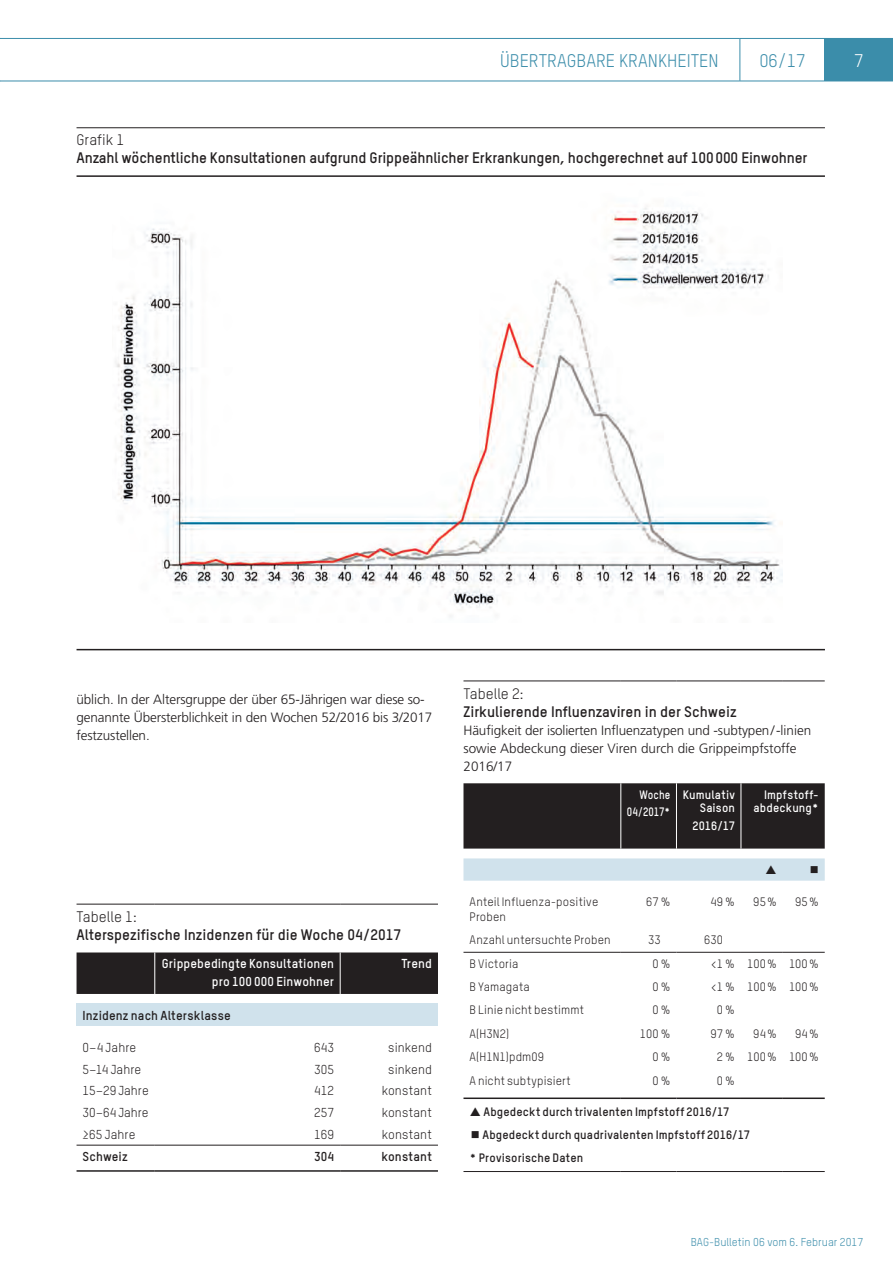
<style>
.page{position:relative;width:893px;height:1263px;background:#fff}
.page>*{position:absolute;margin:0;border:0;box-sizing:border-box;transform-origin:0 0}
.t1{font:18px "TSTAR";color:#3b8daa}
.t2{font:18px "TSTAR";color:#fff}
.t3{font:700 15px "TSTAR";letter-spacing:-.01em;color:#231f20}
.t4{font:15px "TSTAR";color:#231f20}
.t5{font:300 13.5px/18px "Frutiger";letter-spacing:-.01em;color:#231f20}
.t6{font:12.75px "TSTAR";letter-spacing:.01em;color:#231f20}
.t7{font:700 12.75px/17.7px "TSTAR";letter-spacing:.01em;color:#fff;text-align:right}
.t8{font:700 12.75px "TSTAR";letter-spacing:.01em;color:#231f20}
.t9{font:12px/15px "TSTAR";letter-spacing:.015em;color:#231f20}
.t10{font:700 12px/23.1px "TSTAR";letter-spacing:.015em;color:#231f20}
.t11{font:700 12px/13.5px "TSTAR";letter-spacing:.01em;color:#fff;text-align:right}
.t12{font:700 12px/17.7px "TSTAR";letter-spacing:.01em;color:#fff;text-align:right;scale:.88 1}
.t13{font:12px "Wingdings";color:#231f20}
.t14{font:11.25px "TSTAR";color:#3b8daa}
.s1{color:#fff}
</style>
<div class="page">
<div style="left:825px;top:38px;width:68px;height:43px;background:#3b8daa"></div>
<hr style="left:0;top:38px;width:740px;height:1px;background:#3b8daa">
<hr style="left:740px;top:38px;width:85px;height:1px;background:#3b8daa">
<hr style="left:740px;top:39px;width:1px;height:42px;background:#3b8daa">
<hr style="left:0;top:81px;width:740px;height:1px;background:#3b8daa">
<hr style="left:740px;top:81px;width:85px;height:1px;background:#3b8daa">
<hr style="left:825px;top:81px;width:68px;height:1px;background:#3b8daa">
<hr style="left:77px;top:127px;width:748px;height:1px;background:#231f20">
<hr style="left:77px;top:175px;width:748px;height:2px;background:#231f20">
<hr style="left:77px;top:649px;width:748px;height:1px;background:#231f20">
<img style="left:115px;top:207px;width:668px;height:410px">
<div style="left:77px;top:952px;width:361px;height:42px;background:#231f20"></div>
<div style="left:77px;top:1004px;width:361px;height:22px;background:#d0e2ec"></div>
<svg style="left:77px;top:1144px;width:361px;height:1px"></svg>
<hr style="left:77px;top:1145px;width:78px;height:1px;background:#231f20">
<hr style="left:155px;top:1145px;width:185px;height:1px;background:#231f20">
<hr style="left:340px;top:1145px;width:98px;height:1px;background:#231f20">
<hr style="left:155px;top:952px;width:1px;height:42px;background:#fff">
<hr style="left:340px;top:952px;width:1px;height:42px;background:#fff">
<hr style="left:77px;top:1170px;width:78px;height:2px;background:#231f20">
<hr style="left:155px;top:1170px;width:185px;height:2px;background:#231f20">
<hr style="left:340px;top:1170px;width:98px;height:2px;background:#231f20">
<hr style="left:77px;top:904px;width:78px;height:1px;background:#231f20">
<hr style="left:155px;top:904px;width:185px;height:1px;background:#231f20">
<hr style="left:340px;top:904px;width:98px;height:1px;background:#231f20">
<div style="left:463px;top:783px;width:362px;height:65px;background:#231f20"></div>
<hr style="left:621px;top:783px;width:1px;height:65px;background:#fff">
<hr style="left:676px;top:783px;width:1px;height:65px;background:#fff">
<hr style="left:463px;top:1097px;width:158px;height:2px;background:#231f20">
<hr style="left:621px;top:1097px;width:55px;height:2px;background:#231f20">
<hr style="left:676px;top:1097px;width:65px;height:2px;background:#231f20">
<hr style="left:741px;top:1097px;width:42px;height:2px;background:#231f20">
<hr style="left:783px;top:1097px;width:42px;height:2px;background:#231f20">
<hr style="left:741px;top:783px;width:1px;height:65px;background:#fff">
<hr style="left:463px;top:681px;width:158px;height:1px;background:#231f20">
<hr style="left:621px;top:681px;width:55px;height:1px;background:#231f20">
<hr style="left:676px;top:681px;width:65px;height:1px;background:#231f20">
<hr style="left:741px;top:681px;width:42px;height:1px;background:#231f20">
<hr style="left:783px;top:681px;width:42px;height:1px;background:#231f20">
<hr style="left:463px;top:1171px;width:158px;height:1px;background:#231f20">
<hr style="left:621px;top:1171px;width:55px;height:1px;background:#231f20">
<hr style="left:676px;top:1171px;width:65px;height:1px;background:#231f20">
<hr style="left:741px;top:1171px;width:42px;height:1px;background:#231f20">
<hr style="left:783px;top:1171px;width:42px;height:1px;background:#231f20">
<hr style="left:463px;top:952px;width:158px;height:1px;background:#231f20">
<hr style="left:621px;top:952px;width:55px;height:1px;background:#231f20">
<hr style="left:676px;top:952px;width:65px;height:1px;background:#231f20">
<hr style="left:741px;top:952px;width:42px;height:1px;background:#231f20">
<hr style="left:783px;top:952px;width:42px;height:1px;background:#231f20">
<svg style="left:463px;top:858px;width:362px;height:23px;background:#d1e3ec"></svg>
<h1 class="t1" style="left:500px;top:49px;width:220px">ÜBERTRAGBARE KRANKHEITEN</h1>
<h1 class="t1" style="left:759px;top:49px;width:48px">06/17</h1>
<h1 class="t2" style="left:854px;top:49px;width:11px">7</h1>
<p class="t4" style="left:77px;top:131px;width:49px">Grafik 1</p>
<p class="t3" style="left:77px;top:149px;width:732px">Anzahl wöchentliche Konsultationen aufgrund Grippeähnlicher Erkrankungen, hochgerechnet auf 100000 Einwohner</p>
<p class="t5" style="left:77px;top:690px;width:357px">üblich. In der Altersgruppe der über 65-Jährigen war diese so&shy;genannte Übersterblichkeit in den Wochen 52/2016 bis 3/2017 festzustellen.</p>
<p class="t4" style="left:77px;top:907px;width:62px">Tabelle 1:</p>
<p class="t3" style="left:77px;top:925px;width:326px">Alterspezifische Inzidenzen für die Woche 04/2017</p>
<p class="t7" style="left:162px;top:955px;width:174px">Grippebedingte Konsultationen pro 100 000 Einwohner</p>
<p class="t7" style="left:401px;top:955px;width:32px">Trend</p>
<p class="t8" style="left:83px;top:1007px;width:150px">Inzidenz nach Altersklasse</p>
<p class="t6" style="left:83px;top:1039px;width:55px">0–4 Jahre</p>
<p class="t6" style="left:314px;top:1039px;width:22px">643</p>
<p class="t6" style="left:388px;top:1039px;width:45px">sinkend</p>
<p class="t6" style="left:83px;top:1061px;width:60px">5–14 Jahre</p>
<p class="t6" style="left:314px;top:1061px;width:22px">305</p>
<p class="t6" style="left:388px;top:1061px;width:45px">sinkend</p>
<p class="t6" style="left:83px;top:1083px;width:68px">15–29 Jahre</p>
<p class="t6" style="left:314px;top:1083px;width:22px">412</p>
<p class="t6" style="left:382px;top:1083px;width:52px">konstant</p>
<p class="t6" style="left:83px;top:1105px;width:68px">30–64 Jahre</p>
<p class="t6" style="left:314px;top:1105px;width:21px">257</p>
<p class="t6" style="left:382px;top:1105px;width:52px">konstant</p>
<p class="t6" style="left:83px;top:1127px;width:54px">≥65 Jahre</p>
<p class="t6" style="left:314px;top:1127px;width:21px">169</p>
<p class="t6" style="left:382px;top:1127px;width:52px">konstant</p>
<p class="t8" style="left:83px;top:1148px;width:47px">Schweiz</p>
<p class="t8" style="left:314px;top:1148px;width:22px">304</p>
<p class="t8" style="left:382px;top:1148px;width:52px">konstant</p>
<p class="t4" style="left:463px;top:684px;width:62px">Tabelle 2:</p>
<p class="t3" style="left:463px;top:702px;width:275px">Zirkulierende Influenzaviren in der Schweiz</p>
<p class="t5" style="left:463px;top:721px;width:349px">Häufigkeit der isolierten Influenzatypen und -subtypen/ - linien sowie Abdeckung dieser Viren durch die Grippeimpfstoffe<br>2016/17</p>
<p class="t12" style="left:627px;top:785px;width:51px">Woche<br>04/2017*</p>
<p class="t11" style="left:683px;top:787px;width:54px">Kumulativ<br>Saison</p>
<p class="t11" style="left:692px;top:818px;width:44px">2016/17</p>
<p class="t11" style="left:754px;top:787px;width:67px">Impfstoff&shy;abdeckung*</p>
<p class="t13" style="left:810px;top:863px;width:10px">■</p>
<p class="t9" style="left:469px;top:894px;width:130px">Anteil Influenza-positive<br>Proben</p>
<p class="t9" style="left:646px;top:894px;width:26px">67 %</p>
<p class="t9" style="left:710px;top:894px;width:26px">49 %</p>
<p class="t9" style="left:753px;top:894px;width:25px">95%</p>
<p class="t9" style="left:795px;top:894px;width:25px">95%</p>
<p class="t9" style="left:469px;top:932px;width:143px">Anzahl untersuchte Proben</p>
<p class="t9" style="left:648px;top:932px;width:24px">33<span class="s1">%</span></p>
<p class="t9" style="left:704px;top:932px;width:32px">630 <span class="s1">%</span></p>
<p class="t9" style="left:469px;top:956px;width:50px">B Victoria</p>
<p class="t9" style="left:652px;top:956px;width:20px">0 %</p>
<p class="t9" style="left:711px;top:956px;width:109px">&lt;1 % 100% 100%</p>
<p class="t9" style="left:469px;top:979px;width:62px">B Yamagata</p>
<p class="t9" style="left:652px;top:979px;width:20px">0 %</p>
<p class="t9" style="left:711px;top:979px;width:109px">&lt;1 % 100% 100%</p>
<p class="t9" style="left:469px;top:1002px;width:116px">B Linie nicht bestimmt</p>
<p class="t9" style="left:652px;top:1002px;width:20px">0 %</p>
<p class="t9" style="left:717px;top:1002px;width:20px">0 %</p>
<p class="t9" style="left:469px;top:1026px;width:41px">A(H3N2)</p>
<p class="t9" style="left:640px;top:1026px;width:32px">100 %</p>
<p class="t9" style="left:711px;top:1026px;width:26px">97 %</p>
<p class="t9" style="left:753px;top:1026px;width:25px">94%</p>
<p class="t9" style="left:795px;top:1026px;width:25px">94%</p>
<p class="t9" style="left:469px;top:1049px;width:76px">A(H1N1)pdm09</p>
<p class="t9" style="left:652px;top:1049px;width:20px">0 %</p>
<p class="t9" style="left:717px;top:1049px;width:103px">2 % 100% 100%</p>
<p class="t9" style="left:469px;top:1073px;width:103px">A nicht subtypisiert</p>
<p class="t9" style="left:652px;top:1073px;width:20px">0 %</p>
<p class="t9" style="left:717px;top:1073px;width:20px">0 %</p>
<p class="t10" style="left:483px;top:1100px;width:247px">Abgedeckt durch trivalenten Impfstoff 2016/17</p>
<p class="t10" style="left:469px;top:1123px;width:282px">■ Abgedeckt durch quadrivalenten Impfstoff 2016/17 * Provisorische Daten</p>
<p class="t14" style="left:691px;top:1235px;width:174px">BAG-Bulletin 06 vom 6. Februar 2017</p>
</div>
